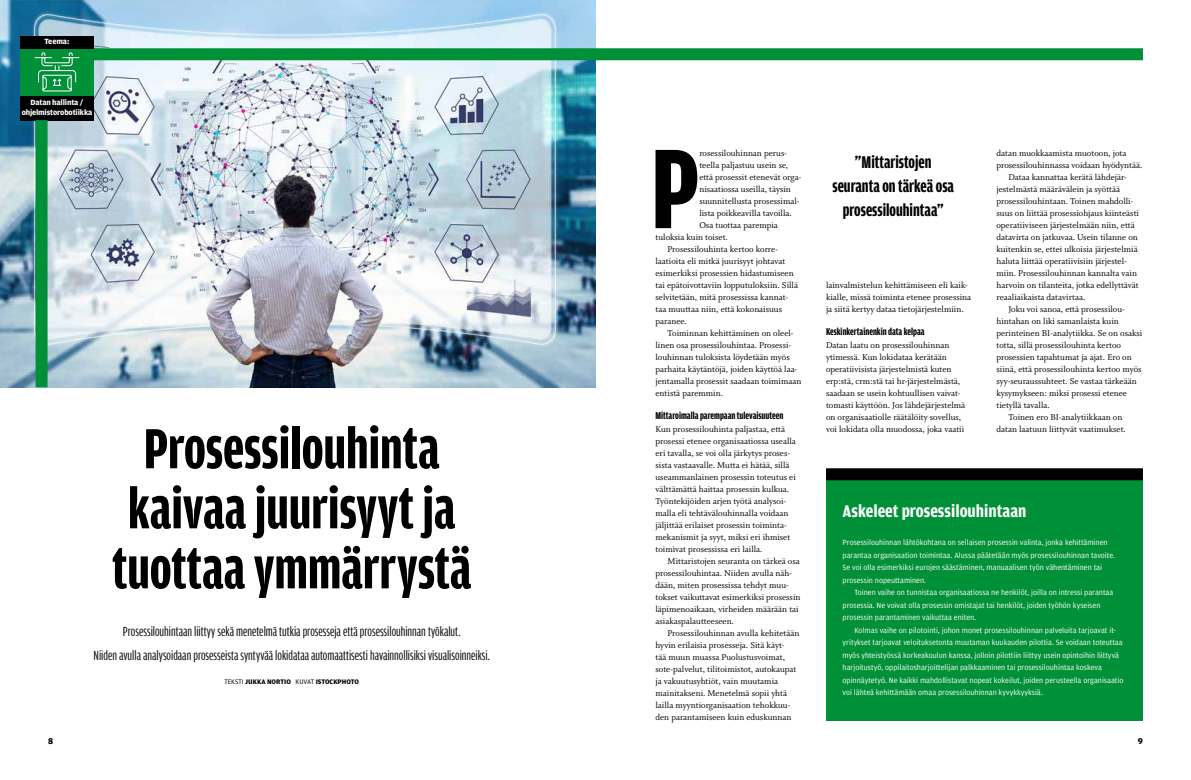
<style>
.page{position:relative;width:1191px;height:780px;background:#fff}
.page>*{position:absolute;margin:0;border:0;box-sizing:border-box;transform-origin:0 0}
.t1{font:700 120.1px "Amplitude Compressed";color:#000}
.t2{font:700 60px/60px "Amplitude Compressed";color:#000;text-align:center}
.t3{font:700 18px/24px "Amplitude Compressed";color:#000;text-align:center}
.t4{font:700 18px "Amplitude Condensed";color:#fff}
.t5{font:14px/24px "Amplitude Compressed";color:#000;text-align:center}
.t6{font:700 10.5px "Amplitude Compressed";color:#000}
.t7{font:9.5px/12px "Whitman";color:#000}
.t8{font:700 9px "Amplitude";color:#000}
.t9{font:8px/12.5px "Amplitude";color:#fff}
.t10{font:700 8px/10px "Amplitude";letter-spacing:-.02em;color:#fff;text-align:center}
.t11{font:700 7px "Amplitude";color:#000}
.s1{font-weight:400}
</style>
<div class="page">
<img style="left:0;top:0;width:595px;height:387px">
<div style="left:94px;top:48px;width:1049px;height:12px;background:#009037"></div>
<div style="left:20px;top:48px;width:74px;height:48px;background:#009037"></div>
<div style="left:20px;top:36px;width:74px;height:12px;background:#000"></div>
<div style="left:20px;top:96px;width:74px;height:24px;background:#000"></div>
<svg style="left:34px;top:52px;width:46px;height:40px"></svg>
<div style="left:36px;top:120px;width:12px;height:267px;background:#009037"></div>
<div style="left:826px;top:480px;width:317px;height:240px;background:#009037"></div>
<div style="left:826px;top:468px;width:317px;height:12px;background:#000"></div>
<p class="t10" style="left:44px;top:37px;width:27px">Teema:</p>
<p class="t10" style="left:22px;top:98px;width:72px">Datan hallinta / ohjelmistorobotiikka</p>
<h2 class="t2" style="left:112px;top:419px;width:361px">Prosessilouhinta kaivaa juurisyyt ja tuottaa ymmärrystä</h2>
<h3 class="t5" style="left:94px;top:619px;width:398px">Prosessilouhintaan liittyy sekä menetelmä tutkia prosesseja että prosessilouhinnan työkalut.<br>Niiden avulla analysoidaan prosesseista syntyvää lokidataa automaattisesti havainnollisiksi visualisoinneiksi.</h3>
<p class="t11" style="left:224px;top:678px;width:136px"><span class="s1">TEKSTI</span> JUKKA NORTIO <span class="s1">KUVAT</span> ISTOCKPHOTO</p>
<h1 class="t1" style="left:651px;top:124px;width:50px">P</h1>
<p class="t7" style="left:699px;top:147px;width:89px">rosessilouhinnan perus-</p>
<p class="t7" style="left:699px;top:159px;width:90px">teella paljastuu usein se,</p>
<p class="t7" style="left:699px;top:171px;width:103px">että prosessit etenevät orga-</p>
<p class="t7" style="left:699px;top:183px;width:93px">nisaatiossa useilla, täysin</p>
<p class="t7" style="left:699px;top:195px;width:102px">suunnitellusta prosessimal-</p>
<p class="t7" style="left:699px;top:207px;width:94px">lista poikkeavilla tavoilla.</p>
<p class="t7" style="left:699px;top:219px;width:80px">Osa tuottaa parempia</p>
<p class="t7" style="left:655px;top:231px;width:74px">tuloksia kuin toiset.</p>
<p class="t7" style="left:667px;top:243px;width:112px">Prosessilouhinta kertoo korre-</p>
<p class="t7" style="left:655px;top:255px;width:131px">laatioita eli mitkä juurisyyt johtavat</p>
<p class="t7" style="left:655px;top:267px;width:140px">esimerkiksi prosessien hidastumiseen</p>
<p class="t7" style="left:655px;top:279px;width:144px">tai epätoivottaviin lopputuloksiin. Sillä</p>
<p class="t7" style="left:655px;top:291px;width:134px">selvitetään, mitä prosessissa kannat-</p>
<p class="t7" style="left:655px;top:303px;width:128px">taa muuttaa niin, että kokonaisuus</p>
<p class="t7" style="left:655px;top:315px;width:33px">paranee.</p>
<p class="t7" style="left:667px;top:327px;width:127px">Toiminnan kehittäminen on oleel-</p>
<p class="t7" style="left:655px;top:339px;width:137px">linen osa prosessilouhintaa. Prosessi-</p>
<p class="t7" style="left:655px;top:351px;width:136px">louhinnan tuloksista löydetään myös</p>
<p class="t7" style="left:655px;top:363px;width:143px">parhaita käytäntöjä, joiden käyttöä laa-</p>
<p class="t7" style="left:655px;top:375px;width:147px">jentamalla prosessit saadaan toimimaan</p>
<p class="t7" style="left:655px;top:387px;width:69px">entistä paremmin.</p>
<p class="t6" style="left:655px;top:410px;width:129px">Mittaroimalla parempaan tulevaisuuteen</p>
<p class="t7" style="left:655px;top:423px;width:142px">Kun prosessilouhinta paljastaa, että prosessi etenee organisaatiossa usealla eri tavalla, se voi olla järkytys proses&shy;sista vastaavalle. Mutta ei hätää, sillä useammanlainen prosessin toteutus ei välttämättä haittaa prosessin kulkua.<br>Työntekijöiden arjen työtä analysoi&shy;malla eli tehtävälouhinnalla voidaan jäljittää erilaiset prosessin toiminta&shy;mekanismit ja syyt, miksi eri ihmiset toimivat prosessissa eri lailla.</p>
<p class="t7" style="left:655px;top:555px;width:146px;text-indent:12px">Mittaristojen seuranta on tärkeä osa prosessilouhintaa. Niiden avulla näh&shy;dään, miten prosessissa tehdyt muu&shy;tokset vaikuttavat esimerkiksi prosessin läpimenoaikaan, virheiden määrään tai asiakaspalautteeseen.</p>
<p class="t7" style="left:655px;top:627px;width:145px;text-indent:12px">Prosessilouhinnan avulla kehitetään hyvin erilaisia prosesseja. Sitä käyt-<br>tää muun muassa Puolustusvoimat, sote-palvelut, tilitoimistot, autokaupat ja vakuutusyhtiöt, vain muutamia mainitakseni. Menetelmä sopii yhtä lailla myyntiorganisaation tehokkuu&shy;den parantamiseen kuin eduskunnan</p>
<h3 class="t3" style="left:832px;top:150px;width:123px">”Mittaristojen seuranta on tärkeä osa prosessilouhintaa”</h3>
<p class="t7" style="left:826px;top:279px;width:147px">lainvalmistelun kehittämiseen eli kaik&shy;kialle, missä toiminta etenee prosessina ja siitä kertyy dataa tietojärjestelmiin.</p>
<p class="t6" style="left:826px;top:326px;width:100px">Keskinkertainenkin data kelpaa</p>
<p class="t7" style="left:826px;top:339px;width:141px">Datan laatu on prosessilouhinnan ytimessä. Kun lokidataa kerätään operatiivisista järjestelmistä kuten erp:stä, crm:stä tai hr-järjestelmästä, saadaan se usein kohtuullisen vaivat&shy;tomasti käyttöön. Jos lähdejärjestelmä on organisaatiolle räätälöity sovellus, voi lokidata olla muodossa, joka vaatii</p>
<p class="t7" style="left:996px;top:147px;width:131px">datan muokkaamista muotoon, jota</p>
<p class="t7" style="left:996px;top:159px;width:147px">prosessilouhinnassa voidaan hyödyntää.</p>
<p class="t7" style="left:1008px;top:171px;width:120px">Dataa kannattaa kerätä lähdejär-</p>
<p class="t7" style="left:996px;top:183px;width:125px">jestelmästä määrävälein ja syöttää</p>
<p class="t7" style="left:996px;top:195px;width:138px">prosessilouhintaan. Toinen mahdolli-</p>
<p class="t7" style="left:996px;top:207px;width:144px">suus on liittää prosessiohjaus kiinteästi</p>
<p class="t7" style="left:996px;top:219px;width:140px">operatiiviseen järjestelmään niin, että</p>
<p class="t7" style="left:996px;top:231px;width:143px">datavirta on jatkuvaa. Usein tilanne on</p>
<p class="t7" style="left:996px;top:243px;width:143px">kuitenkin se, ettei ulkoisia järjestelmiä</p>
<p class="t7" style="left:996px;top:255px;width:132px">haluta liittää operatiivisiin järjestel-</p>
<p class="t7" style="left:996px;top:267px;width:142px">miin. Prosessilouhinnan kannalta vain</p>
<p class="t7" style="left:996px;top:279px;width:144px">harvoin on tilanteita, jotka edellyttävät</p>
<p class="t7" style="left:996px;top:291px;width:90px">reaaliaikaista datavirtaa.</p>
<p class="t7" style="left:1008px;top:303px;width:118px">Joku voi sanoa, että prosessilou-</p>
<p class="t7" style="left:996px;top:315px;width:124px">hintahan on liki samanlaista kuin</p>
<p class="t7" style="left:996px;top:327px;width:147px">perinteinen BI-analytiikka. Se on osaksi</p>
<p class="t7" style="left:996px;top:339px;width:126px">totta, sillä prosessilouhinta kertoo</p>
<p class="t7" style="left:996px;top:351px;width:137px">prosessien tapahtumat ja ajat. Ero on</p>
<p class="t7" style="left:996px;top:363px;width:147px">siinä, että prosessilouhinta kertoo myös</p>
<p class="t7" style="left:996px;top:375px;width:142px">syy-seuraussuhteet. Se vastaa tärkeään</p>
<p class="t7" style="left:996px;top:387px;width:132px">kysymykseen: miksi prosessi etenee</p>
<p class="t7" style="left:996px;top:399px;width:55px">tietyllä tavalla.</p>
<p class="t7" style="left:1008px;top:411px;width:115px">Toinen ero BI-analytiikkaan on</p>
<p class="t7" style="left:996px;top:423px;width:131px">datan laatuun liittyvät vaatimukset.</p>
<h3 class="t4" style="left:842px;top:501px;width:185px">Askeleet prosessilouhintaan</h3>
<p class="t9" style="left:842px;top:536px;width:274px">Prosessilouhinnan lähtökohtana on sellaisen prosessin valinta, jonka kehittäminen parantaa organisaation toimintaa. Alussa päätetään myös prosessilouhinnan tavoite.<br>Se voi olla esimerkiksi eurojen säästäminen, manuaalisen työn vähentäminen tai prosessin nopeuttaminen.</p>
<p class="t9" style="left:842px;top:586px;width:272px;text-indent:12px">Toinen vaihe on tunnistaa organisaatiossa ne henkilöt, joilla on intressi parantaa prosessia. Ne voivat olla prosessin omistajat tai henkilöt, joiden työhön kyseisen prosessin parantaminen vaikuttaa eniten.</p>
<p class="t9" style="left:842px;top:624px;width:282px;text-indent:12px">Kolmas vaihe on pilotointi, johon monet prosessilouhinnan palveluita tarjoavat it&shy;yritykset tarjoavat veloituksetonta muutaman kuukauden pilottia. Se voidaan toteuttaa myös yhteistyössä korkeakoulun kanssa, jolloin pilottiin liittyy usein opintoihin liittyvä harjoitustyö, oppilaitosharjoittelijan palkkaaminen tai prosessilouhintaa koskeva opinnäytetyö. Ne kaikki mahdollistavat nopeat kokeilut, joiden perusteella organisaatio voi lähteä kehittämään omaa prosessilouhinnan kyvykkyyksiä.</p>
<p class="t8" style="left:48px;top:736px;width:7px">8</p>
<p class="t8" style="left:1137px;top:736px;width:7px">9</p>
</div>
